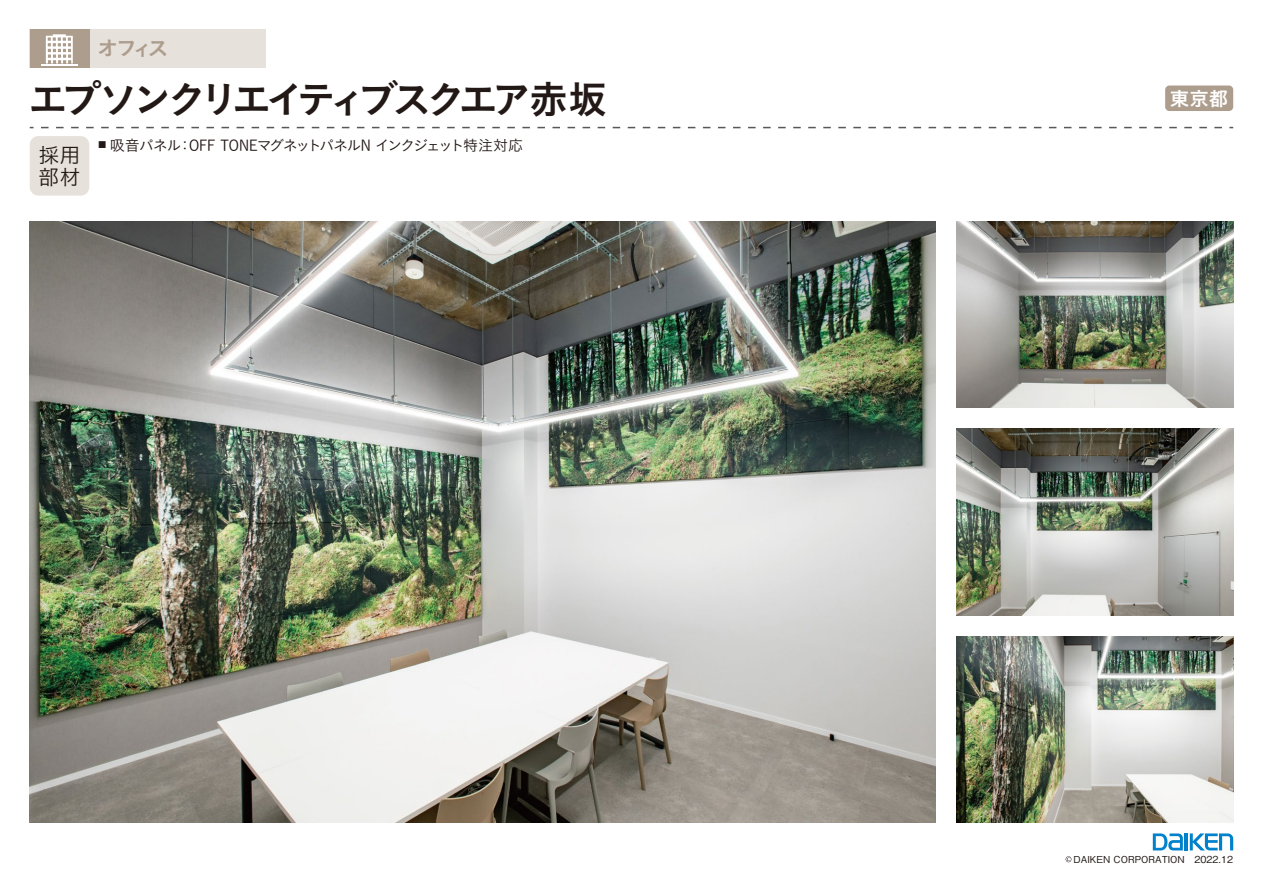
<style>
.page{position:relative;width:1263px;height:893px;background:#fff}
.page>*{position:absolute;margin:0;border:0;box-sizing:border-box;transform-origin:0 0}
.t1{font:39px "Koburina Go Std W6";letter-spacing:-.14em;color:#221815}
.t2{font:21px "Koburina Go Std W6";color:#ad9d8d}
.t3{font:21px/22.5px "Koburina Go Std W3";color:#221815}
.t4{font:19.5px "Koburina Go Std W6";color:#fff}
.t5{font:15px "Koburina Go Std W3";letter-spacing:-.09em;color:#221815}
.t6{font:500 9.6px "Gothic BBB Pro";color:#221815}
</style>
<div class="page">
<img style="left:30px;top:221px;width:905px;height:602px">
<img style="left:957px;top:221px;width:276px;height:187px">
<img style="left:957px;top:429px;width:276px;height:186px">
<img style="left:957px;top:636px;width:276px;height:187px">
<div style="left:30px;top:136px;width:59px;height:60px;background:#e7e1dc;border-radius:9px"></div>
<div style="left:30px;top:30px;width:236px;height:38px;background:#e7e1dc"></div>
<div style="left:30px;top:30px;width:59px;height:38px;background:#ad9d8d"></div>
<hr style="left:41px;top:65px;width:37px;height:1px;background:#fff">
<svg style="left:46px;top:34px;width:27px;height:29px"></svg>
<svg style="left:30px;top:127px;width:1192px;height:1px"></svg>
<div style="left:1165px;top:86px;width:68px;height:25px;background:#ad9d8d;border-radius:4px"></div>
<svg style="left:1065px;top:856px;width:6px;height:6px"></svg>
<hr style="left:1185px;top:833px;width:3px;height:17px;background:#0081cc">
<svg style="left:1190px;top:833px;width:43px;height:17px"></svg>
<svg style="left:1153px;top:833px;width:30px;height:17px"></svg>
<h2 class="t2" style="left:98px;top:32px;width:73px">オフィス</h2>
<h1 class="t1" style="left:29px;top:69px;width:580px">エプソンクリエイティブスクエア赤坂</h1>
<p class="t5" style="left:98px;top:134px;width:427px"><sup>■</sup> 吸音パネル：OFF TONEマグネットパネルN インクジェット特注対応</p>
<h2 class="t3" style="left:38px;top:143px;width:44px">採用部材</h2>
<h3 class="t4" style="left:1170px;top:83px;width:60px">東京都</h3>
<p class="t6" style="left:1064px;top:852px;width:171px">　DAIKEN CORPORATION　2022.12</p>
</div>
